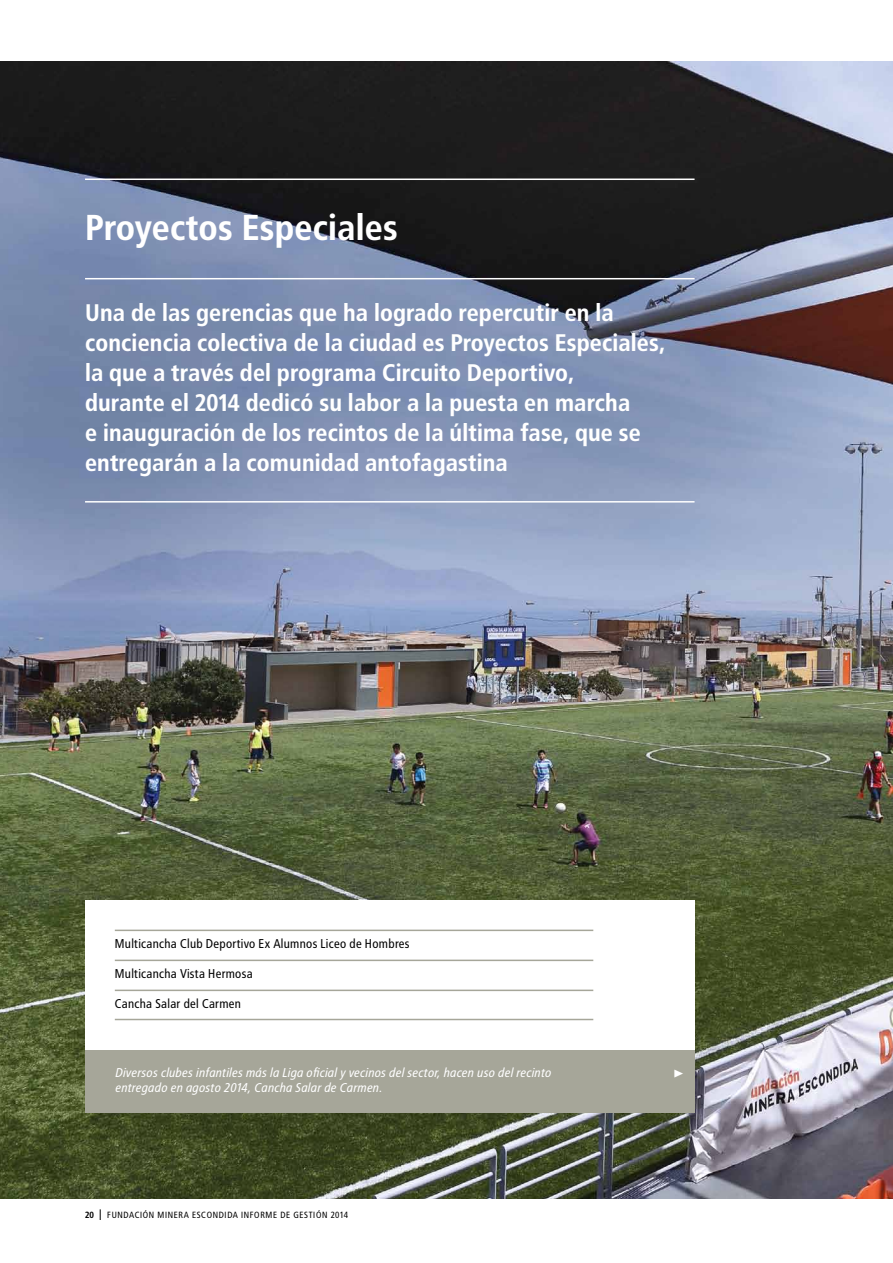
<style>
.page{position:relative;width:893px;height:1263px;background:#fff}
.page>*{position:absolute;margin:0;border:0;box-sizing:border-box;transform-origin:0 0}
.t1{font:700 36px "Transit";letter-spacing:-.015em;color:#fff}
.t2{font:700 24px/30px "Transit";letter-spacing:-.015em;color:#fff}
.t3{font:700 19.5px "Transit";color:#fff}
.t4{font:italic 12.75px/15px "Transit";letter-spacing:-.015em;color:#fff}
.t5{font:12.75px "Transit";letter-spacing:-.015em;color:#000}
.t6{font:9px "Transit";letter-spacing:.03em;color:#000}
.t7{font:700 9px "Transit";color:#000}
</style>
<div class="page">
<img style="left:0;top:62px;width:893px;height:1136px">
<div style="left:85px;top:900px;width:609px;height:150px;background:#fff"></div>
<hr style="left:115px;top:929px;width:478px;height:2px;background:#a6a699">
<hr style="left:115px;top:959px;width:478px;height:2px;background:#a6a699">
<hr style="left:115px;top:989px;width:478px;height:2px;background:#a6a699">
<hr style="left:115px;top:1019px;width:478px;height:1px;background:#a6a699">
<hr style="left:85px;top:178px;width:609px;height:2px;background:#fff">
<hr style="left:85px;top:278px;width:609px;height:1px;background:#fff">
<hr style="left:85px;top:501px;width:609px;height:1px;background:#fff">
<div style="left:85px;top:1050px;width:609px;height:63px;background:#a6a699"></div>
<h1 class="t1" style="left:85px;top:206px;width:315px">Proyectos Especiales</h1>
<p class="t2" style="left:85px;top:298px;width:582px">Una de las gerencias que ha logrado repercutir en la conciencia colectiva de la ciudad es Proyectos Especiales, la que a través del programa Circuito Deportivo,<br>durante el 2014 dedicó su labor a la puesta en marcha<br>e inauguración de los recintos de la última fase, que se entregarán a la comunidad antofagastina</p>
<p class="t5" style="left:115px;top:936px;width:297px">Multicancha Club Deportivo Ex Alumnos Liceo de Hombres</p>
<p class="t5" style="left:115px;top:966px;width:140px">Multicancha Vista Hermosa</p>
<p class="t5" style="left:115px;top:996px;width:128px">Cancha Salar del Carmen</p>
<p class="t4" style="left:115px;top:1065px;width:438px">Diversos clubes infantiles más la Liga oficial y vecinos del sector, hacen uso del recinto entregado en agosto 2014, Cancha Salar de Carmen.</p>
<p class="t3" style="left:692px;top:1068px;width:13px;rotate:90deg">Þ</p>
<p class="t7" style="left:85px;top:1209px;width:11px">20</p>
<p class="t6" style="left:107px;top:1209px;width:243px">FUNDACIÓN MINERA ESCONDIDA INFORME DE GESTIÓN 2014</p>
</div>
